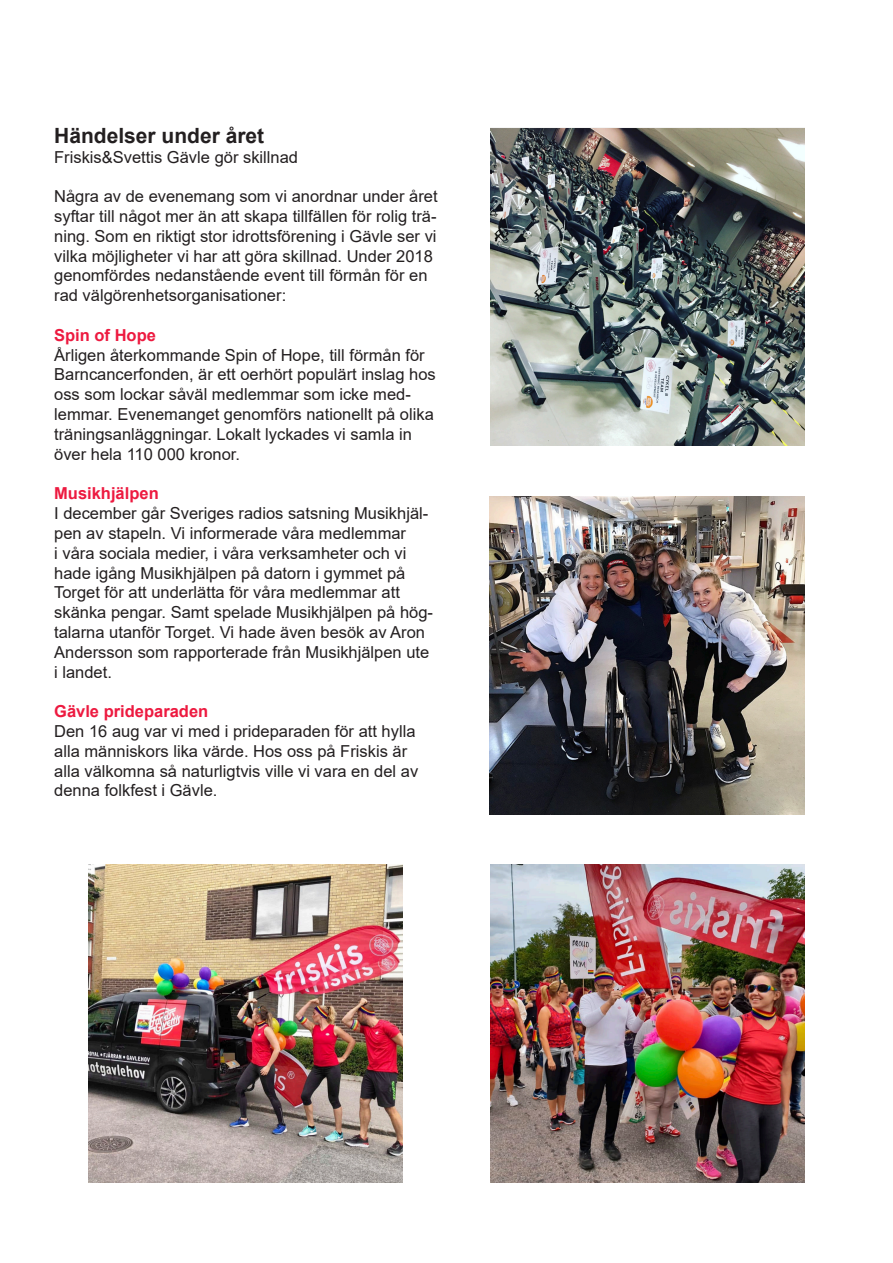
<style>
.page{position:relative;width:893px;height:1263px;background:#fff}
.page>*{position:absolute;margin:0;border:0;box-sizing:border-box;transform-origin:0 0}
.t1{font:700 21px "Arial";color:#231f20}
.t2{font:16.5px/19.8px "Arial";color:#231f20}
.t3{font:700 16.5px "Arial";color:#ed1a40}
</style>
<div class="page">
<img style="left:490px;top:496px;width:315px;height:318px">
<img style="left:89px;top:864px;width:314px;height:318px">
<img style="left:491px;top:865px;width:314px;height:317px">
<img style="left:490px;top:128px;width:315px;height:317px">
<p class="t1" style="left:54px;top:121px;width:212px">Händelser under året</p>
<p class="t2" style="left:54px;top:147px;width:245px">Friskis&amp;Svettis Gävle gör skillnad</p>
<p class="t2" style="left:54px;top:186px;width:385px">Några av de evenemang som vi anordnar under året syftar till något mer än att skapa tillfällen för rolig trä&shy;ning. Som en riktigt stor idrottsförening i Gävle ser vi vilka möjligheter vi har att göra skillnad. Under 2018 genomfördes nedanstående event till förmån för en rad välgörenhetsorganisationer:</p>
<p class="t3" style="left:54px;top:323px;width:103px">Spin of Hope</p>
<p class="t2" style="left:54px;top:345px;width:383px">Årligen återkommande Spin of Hope, till förmån för Barncancerfonden, är ett oerhört populärt inslag hos oss som lockar såväl medlemmar som icke med&shy;lemmar. Evenemanget genomförs nationellt på olika träningsanläggningar. Lokalt lyckades vi samla in över hela 110 000 kronor.</p>
<p class="t3" style="left:54px;top:482px;width:106px">Musikhjälpen</p>
<p class="t2" style="left:54px;top:503px;width:380px">I december går Sveriges radios satsning Musikhjäl&shy;pen av stapeln. Vi informerade våra medlemmar<br>i våra sociala medier, i våra verksamheter och vi hade igång Musikhjälpen på datorn i gymmet på Torget för att underlätta för våra medlemmar att skänka pengar. Samt spelade Musikhjälpen på hög&shy;talarna utanför Torget. Vi hade även besök av Aron Andersson som rapporterade från Musikhjälpen ute i landet.</p>
<p class="t3" style="left:54px;top:700px;width:156px">Gävle prideparaden</p>
<p class="t2" style="left:54px;top:721px;width:366px">Den 16 aug var vi med i prideparaden för att hylla alla människors lika värde. Hos oss på Friskis är alla välkomna så naturligtvis ville vi vara en del av denna folkfest i Gävle.</p>
</div>
